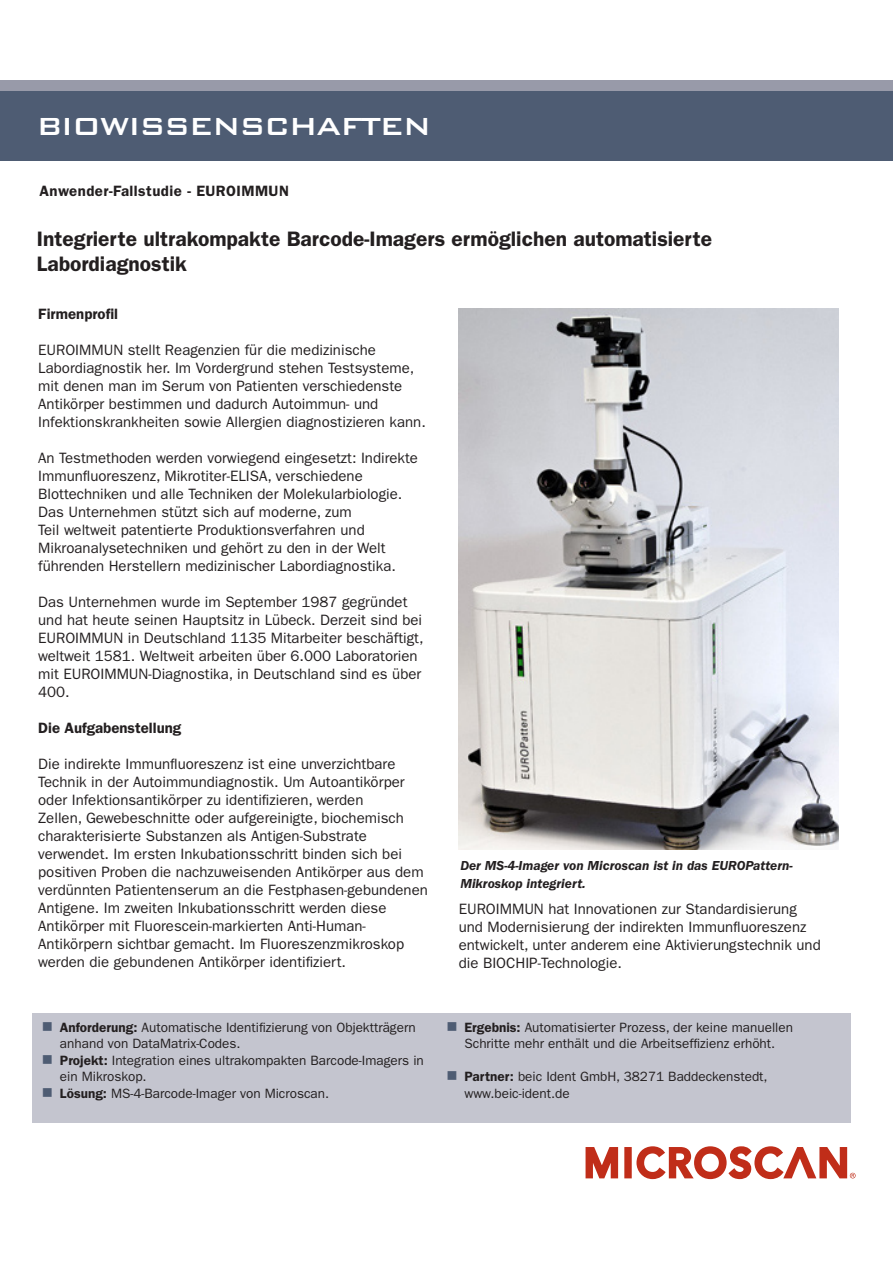
<style>
.page{position:relative;width:893px;height:1263px;background:#fff}
.page>*{position:absolute;margin:0;border:0;box-sizing:border-box;transform-origin:0 0}
.Default{font:500 33px "Bank Gothic BT";letter-spacing:-.05em;color:#fff}
.Default-2{font:600 21px/25.2px "ITC Franklin Gothic Std";color:#231f20}
.Default-3{font:15px/18px "ITC Franklin Gothic Std";color:#231f20}
.Default-4{font:600 15px "ITC Franklin Gothic Std";letter-spacing:.005em;color:#231f20}
.Default-5{font:600 15px "ITC Franklin Gothic Std";letter-spacing:.03em;color:#231f20}
.t1{font:13.5px/16.5px "ITC Franklin Gothic Std";color:#231f20}
.Default-6{font:italic 600 13.5px/18px "ITC Franklin Gothic Std";color:#231f20}
.s1{font-weight:600}
</style>
<div class="page">
<svg style="left:586px;top:1147px;width:33px;height:32px"></svg>
<div style="left:624px;top:1147px;width:8px;height:31px;border:4px solid #c02d19"></div>
<svg style="left:636px;top:1146px;width:220px;height:33px"></svg>
<div style="left:0;top:81px;width:893px;height:69px;background:#989aa9"></div>
<div style="left:0;top:91px;width:893px;height:69px;background:#4e5c73"></div>
<div style="left:32px;top:1014px;width:819px;height:109px;background:#c4c5cf"></div>
<img style="left:458px;top:308px;width:381px;height:542px">
<p class="Default" style="left:36px;top:109px;width:397px">BIOWISSENSCHAFTEN</p>
<p class="Default-5" style="left:39px;top:182px;width:251px">Anwender-Fallstudie - EUROIMMUN</p>
<p class="Default-2" style="left:37px;top:226px;width:677px">Integrierte ultrakompakte Barcode-Imagers ermöglichen automatisierte<br>Labordiagnostik</p>
<p class="Default-4" style="left:38px;top:305px;width:81px">Firmenprofil</p>
<p class="Default-3" style="left:38px;top:341px;width:389px">EUROIMMUN stellt Reagenzien für die medizinische Labordiagnostik her. Im Vordergrund stehen Testsysteme, mit denen man im Serum von Patienten verschiedenste Antikörper bestimmen und dadurch Autoimmun- und Infektionskrankheiten sowie Allergien diagnostizieren kann.</p>
<p class="Default-3" style="left:38px;top:449px;width:381px">An Testmethoden werden vorwiegend eingesetzt: Indirekte Immunfluoreszenz, Mikrotiter-ELISA, verschiedene Blottechniken und alle Techniken der Molekularbiologie.<br>Das Unternehmen stützt sich auf moderne, zum<br>Teil weltweit patentierte Produktionsverfahren und Mikroanalysetechniken und gehört zu den in der Welt führenden Herstellern medizinischer Labordiagnostika.</p>
<p class="Default-3" style="left:38px;top:593px;width:387px">Das Unternehmen wurde im September 1987 gegründet und hat heute seinen Hauptsitz in Lübeck. Derzeit sind bei EUROIMMUN in Deutschland 1135 Mitarbeiter beschäftigt, weltweit 1581. Weltweit arbeiten über 6.000 Laboratorien mit EUROIMMUN-Diagnostika, in Deutschland sind es über 400.</p>
<p class="Default-4" style="left:38px;top:719px;width:145px">Die Aufgabenstellung</p>
<p class="Default-3" style="left:38px;top:755px;width:391px">Die indirekte Immunfluoreszenz ist eine unverzichtbare Technik in der Autoimmundiagnostik. Um Autoantikörper oder Infektionsantikörper zu identifizieren, werden<br>Zellen, Gewebeschnitte oder aufgereinigte, biochemisch charakterisierte Substanzen als Antigen-Substrate verwendet. Im ersten Inkubationsschritt binden sich bei positiven Proben die nachzuweisenden Antikörper aus dem verdünnten Patientenserum an die Festphasen-gebundenen Antigene. Im zweiten Inkubationsschritt werden diese Antikörper mit Fluorescein-markierten Anti-Human-Antikörpern sichtbar gemacht. Im Fluoreszenzmikroskop werden die gebundenen Antikörper identifiziert.</p>
<p class="t1" style="left:60px;top:1019px;width:357px"><span class="s1">Anforderung:</span> Automatische Identifizierung von Objektträgern anhand von DataMatrix-Codes.</p>
<p class="t1" style="left:60px;top:1052px;width:365px"><span class="s1">Projekt:</span> Integration eines ultrakompakten Barcode-Imagers in ein Mikroskop.</p>
<p class="t1" style="left:60px;top:1085px;width:271px"><span class="s1">Lösung:</span> MS-4-Barcode-Imager von Microscan.</p>
<p class="Default-6" style="left:460px;top:856px;width:334px">Der MS-4-Imager von Microscan ist in das EUROPattern-<br>Mikroskop integriert.</p>
<p class="Default-3" style="left:459px;top:900px;width:363px">EUROIMMUN hat Innovationen zur Standardisierung und Modernisierung der indirekten Immunfluoreszenz entwickelt, unter anderem eine Aktivierungstechnik und die BIOCHIP-Technologie.</p>
<p class="t1" style="left:464px;top:1019px;width:330px"><span class="s1">Ergebnis:</span> Automatisierter Prozess, der keine manuellen<br>Schritte mehr enthält und die Arbeitseffizienz erhöht.</p>
<p class="t1" style="left:464px;top:1068px;width:305px"><span class="s1">Partner:</span> beic Ident GmbH, 38271 Baddeckenstedt, www.beic-ident.de</p>
</div>
